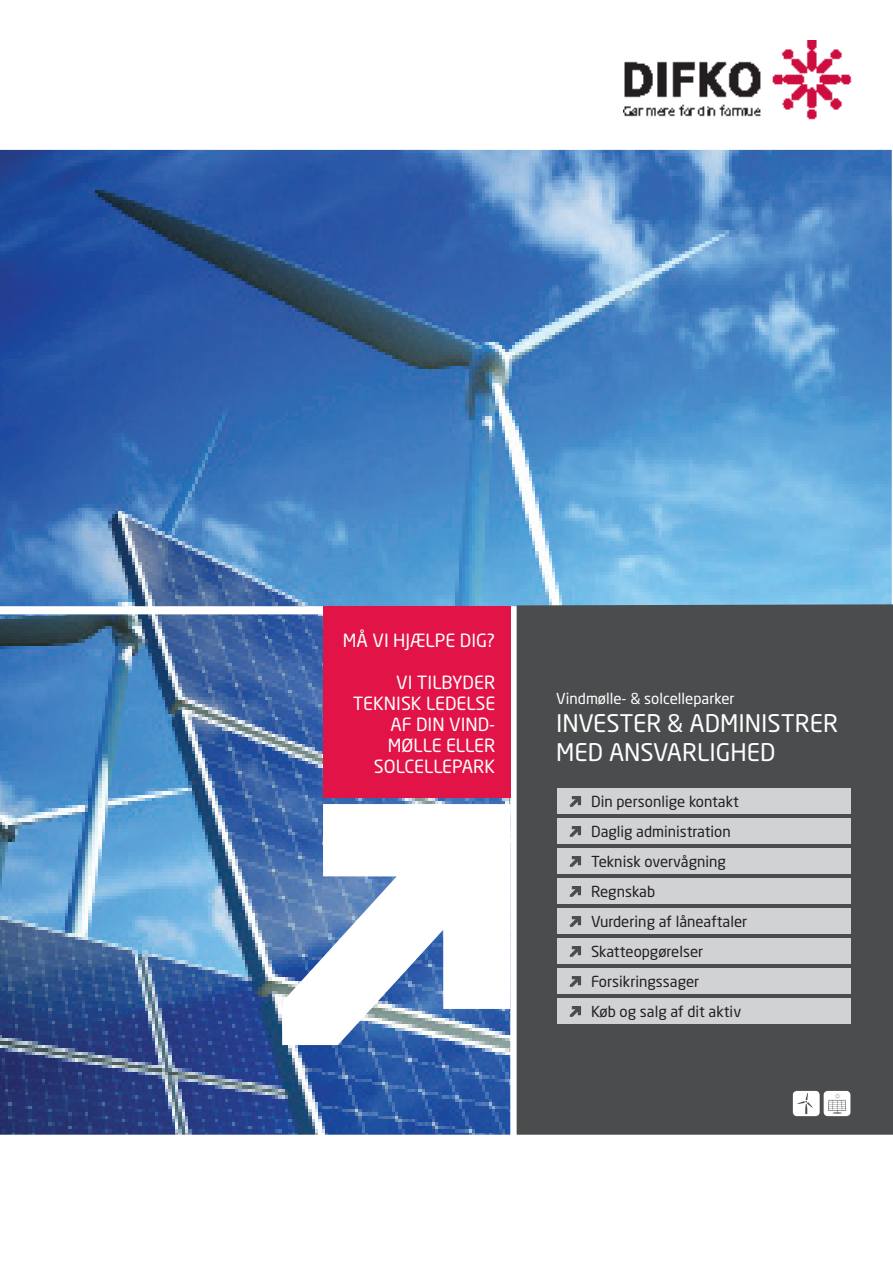
<style>
.page{position:relative;width:893px;height:1263px;background:#fff}
.page>*{position:absolute;margin:0;border:0;box-sizing:border-box;transform-origin:0 0}
.t1{font:24px/28.8px "Neo Sans Std";color:#fff}
.t2{font:18px/21px "Neo Sans Std";color:#fff;text-align:right}
.t3{font:15px "Neo Sans Std";color:#231f20}
.t4{font:15px "Neo Sans Std";color:#fff}
</style>
<div class="page">
<img style="left:0;top:150px;width:892px;height:985px">
<img style="left:624px;top:40px;width:228px;height:80px">
<div style="left:517px;top:604px;width:376px;height:531px;background:#4b4c4d"></div>
<div style="left:323px;top:606px;width:187px;height:191px;background:#e21347"></div>
<svg style="left:282px;top:804px;width:228px;height:241px"></svg>
<div style="left:793px;top:1091px;width:27px;height:25px;background:#fff;border-radius:4px"></div>
<svg style="left:797px;top:1093px;width:16px;height:21px"></svg>
<div style="left:824px;top:1091px;width:26px;height:25px;background:#fff;border-radius:4px"></div>
<svg style="left:828px;top:1093px;width:18px;height:21px"></svg>
<div style="left:557px;top:788px;width:293px;height:26px;background:#d1d2d4"></div>
<div style="left:557px;top:818px;width:293px;height:26px;background:#d1d2d4"></div>
<div style="left:557px;top:848px;width:293px;height:26px;background:#d1d2d4"></div>
<div style="left:557px;top:878px;width:293px;height:26px;background:#d1d2d4"></div>
<div style="left:557px;top:908px;width:293px;height:26px;background:#d1d2d4"></div>
<div style="left:557px;top:938px;width:293px;height:26px;background:#d1d2d4"></div>
<div style="left:557px;top:968px;width:293px;height:26px;background:#d1d2d4"></div>
<div style="left:557px;top:998px;width:293px;height:26px;background:#d1d2d4"></div>
<svg style="left:570px;top:796px;width:11px;height:11px"></svg>
<svg style="left:570px;top:826px;width:11px;height:11px"></svg>
<svg style="left:570px;top:856px;width:11px;height:11px"></svg>
<svg style="left:570px;top:886px;width:11px;height:11px"></svg>
<svg style="left:570px;top:916px;width:11px;height:11px"></svg>
<svg style="left:570px;top:946px;width:11px;height:11px"></svg>
<svg style="left:570px;top:976px;width:11px;height:11px"></svg>
<svg style="left:570px;top:1006px;width:11px;height:11px"></svg>
<p class="t2" style="left:343px;top:629px;width:154px">må vi hjælpe dig?</p>
<p class="t2" style="left:353px;top:671px;width:144px">vi tilbyder teknisK ledelse af din vind&shy;mølle eller -solcellepark</p>
<p class="t4" style="left:556px;top:689px;width:180px">Vindmølle- &amp; solcelleparker</p>
<h1 class="t1" style="left:556px;top:709px;width:283px">I nvester &amp; administrer med ansvarlighed</h1>
<p class="t3" style="left:581px;top:792px;width:159px">Din personlige kontakt</p>
<p class="t3" style="left:581px;top:822px;width:151px">Daglig administration</p>
<p class="t3" style="left:581px;top:852px;width:146px">Teknisk overvågning</p>
<p class="t3" style="left:581px;top:882px;width:76px">Regnskab</p>
<p class="t3" style="left:581px;top:912px;width:168px">Vurdering af låneaftaler</p>
<p class="t3" style="left:591px;top:942px;width:114px">Skatteopgørelser</p>
<p class="t3" style="left:581px;top:972px;width:120px">Forsikringssager</p>
<p class="t3" style="left:581px;top:1002px;width:162px">Køb og salg af dit aktiv</p>
</div>
